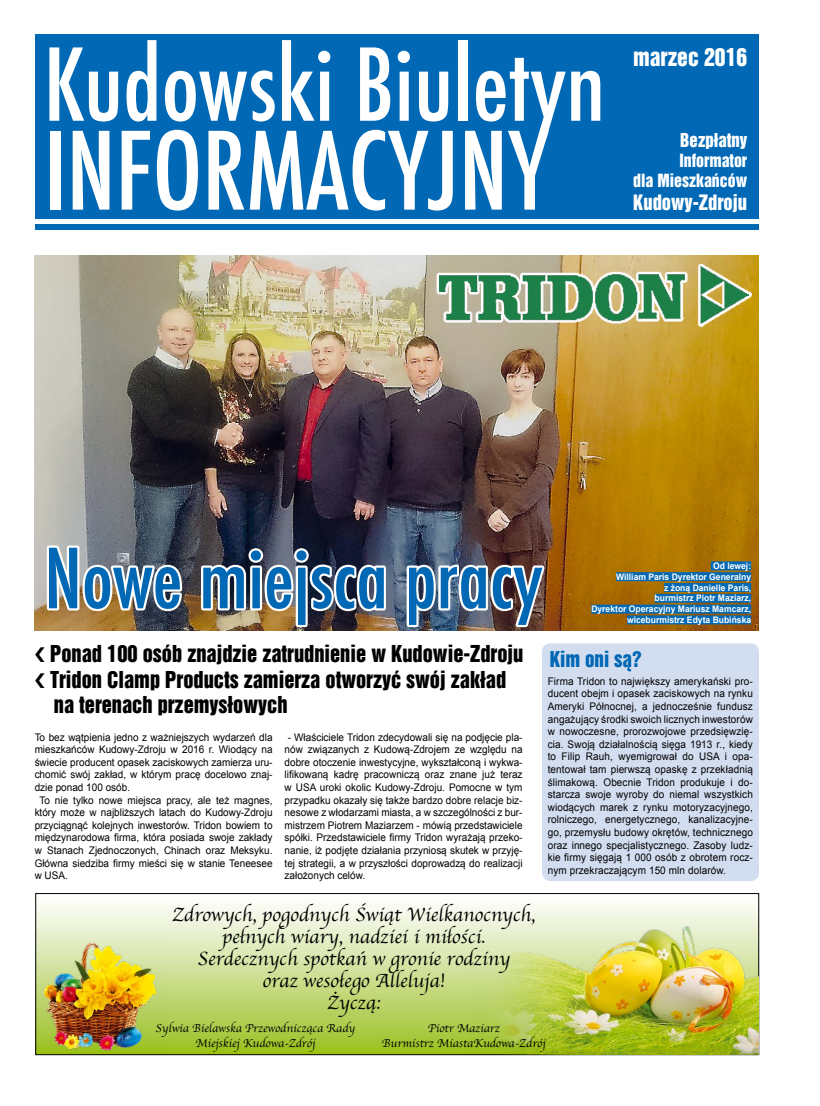
<style>
.page{position:relative;width:820px;height:1106px;background:#fff}
.page>*{position:absolute;margin:0;border:0;box-sizing:border-box;transform-origin:0 0}
.t1{font:500 condensed 104.5px "Futura";color:#fff}
.t2{font:500 condensed 97.2px "Futura";color:#fff}
.t3{font:500 condensed 80.3px "Futura";color:#0068b5}
.t4{font:22.6px "Switzerland Inserat";color:#fff;scale:.95 1}
.t5{font:21.4px/25.7px "Switzerland Inserat";color:#000;scale:.95 1}
.t6{font:20px/22px "Apple Chancery";color:#000;text-align:center}
.t7{font:20px "Switzerland Inserat";color:#0068b5;scale:.95 1}
.t8{font:19.5px "Switzerland Inserat";color:#fff;scale:.95 1}
.t9{font:17.6px "Switzerland Inserat";color:#fff;scale:.95 1}
.t10{font:16.7px/20px "Switzerland Inserat";color:#fff;text-align:right;scale:.95 1}
.t11{font:12px/14.4px "Apple Chancery";color:#000;text-align:center}
.t12{font:10.5px/12.6px "Arial";color:#000;text-align:justify;scale:.95 1}
.t13{font:700 9px/10.8px "Arial";color:#fff;text-align:right;scale:.95 1}
</style>
<div class="page">
<div style="left:36px;top:893px;width:722px;height:161px;background:linear-gradient(to bottom,#fff,#9cc124)"></div>
<img style="left:35px;top:255px;width:723px;height:375px">
<div style="left:35px;top:34px;width:723px;height:184px;background:#0068b5"></div>
<div style="left:35px;top:224px;width:723px;height:6px;background:#0068b5"></div>
<img style="left:199px;top:544px;width:189px;height:85px">
<img style="left:404px;top:562px;width:144px;height:67px">
<div style="left:542px;top:643px;width:216px;height:238px;background:#d3ddf0;border-radius:9px"></div>
<img style="left:469px;top:909px;width:289px;height:145px">
<img style="left:35px;top:934px;width:130px;height:120px">
<svg style="left:436px;top:264px;width:315px;height:63px;background:#c6b072"></svg>
<img style="left:440px;top:266px;width:308px;height:58px">
<div style="left:710px;top:561px;width:40px;height:9px;background:#0068b5"></div>
<div style="left:616px;top:572px;width:134px;height:9px;background:#0068b5"></div>
<div style="left:664px;top:583px;width:86px;height:9px;background:#0068b5"></div>
<div style="left:654px;top:594px;width:96px;height:9px;background:#0068b5"></div>
<div style="left:591px;top:604px;width:159px;height:9px;background:#0068b5"></div>
<div style="left:626px;top:615px;width:124px;height:9px;background:#0068b5"></div>
<svg style="left:35px;top:438px;width:149px;height:193px;background:#8c8b88"></svg>
<h2 class="t2" style="left:44px;top:23px;width:563px">Kudowski Biuletyn</h2>
<h1 class="t1" style="left:44px;top:104px;width:506px">INFORMACYJNY</h1>
<h3 class="t4" style="left:633px;top:43px;width:121px">marzec 2016</h3>
<h3 class="t9" style="left:680px;top:129px;width:72px">Bezpłatny</h3>
<h3 class="t10" style="left:633px;top:150px;width:121px">Informator<br>dla Mieszkańców</h3>
<h3 class="t8" style="left:633px;top:190px;width:121px">Kudowy-Zdroju</h3>
<h3 class="t3" style="left:44px;top:527px;width:499px">Nowe miejsca pracy</h3>
<p class="t13" style="left:591px;top:560px;width:170px">Od lewej:<br>William Paris Dyrektor Generalny<br>z żoną Danielle Paris,<br>burmistrz Piotr Maziarz,<br>Dyrektor Operacyjny Mariusz Mamcarz, wiceburmistrz Edyta Bubińska</p>
<h3 class="t5" style="left:50px;top:640px;width:499px">Ponad 100 osób znajdzie zatrudnienie w Kudowie-Zdroju<br>Tridon Clamp Products zamierza otworzyć swój zakład na terenach przemysłowych</h3>
<p class="t12" style="left:35px;top:730px;width:252px">To bez wątpienia jedno z ważniejszych wydarzeń dla</p>
<p class="t12" style="left:35px;top:743px;width:252px">mieszkańców Kudowy-Zdroju w 2016 r. Wiodący na</p>
<p class="t12" style="left:35px;top:756px;width:252px">świecie producent opasek zaciskowych zamierza uru-</p>
<p class="t12" style="left:35px;top:768px;width:252px">chomić swój zakład, w którym pracę docelowo znaj-</p>
<p class="t12" style="left:35px;top:781px;width:102px">dzie ponad 100 osób.</p>
<p class="t12" style="left:39px;top:793px;width:247px">To nie tylko nowe miejsca pracy, ale też magnes,</p>
<p class="t12" style="left:35px;top:806px;width:252px">który może w najbliższych latach do Kudowy-Zdroju</p>
<p class="t12" style="left:35px;top:819px;width:252px">przyciągnąć kolejnych inwestorów. Tridon bowiem to</p>
<p class="t12" style="left:35px;top:831px;width:252px">międzynarodowa firma, która posiada swoje zakłady</p>
<p class="t12" style="left:35px;top:844px;width:252px">w Stanach Zjednoczonych, Chinach oraz Meksyku.</p>
<p class="t12" style="left:35px;top:856px;width:252px">Główna siedziba firmy mieści się w stanie Teneesee</p>
<p class="t12" style="left:35px;top:869px;width:37px">w USA.</p>
<p class="t12" style="left:284px;top:730px;width:252px">- Właściciele Tridon zdecydowali się na podjęcie pla&shy;nów związanych z Kudową-Zdrojem ze względu na dobre otoczenie inwestycyjne, wykształconą i wykwa&shy;lifikowaną kadrę pracowniczą oraz znane już teraz w USA uroki okolic Kudowy-Zdroju. Pomocne w tym przypadku okazały się także bardzo dobre relacje biz&shy;nesowe z włodarzami miasta, a w szczególności z bur&shy;mistrzem Piotrem Maziarzem - mówią przedstawiciele spółki. Przedstawiciele firmy Tridon wyrażają przeko&shy;nanie, iż podjęte działania przyniosą skutek w przyję&shy;tej strategii, a w przyszłości doprowadzą do realizacji założonych celów.</p>
<h3 class="t6" style="left:172px;top:903px;width:364px">Zdrowych, pogodnych Świąt Wielkanocnych, pełnych wiary, nadziei i miłości.<br>Serdecznych spotkań w gronie rodziny<br>oraz wesołego Alleluja!<br>Życzą:</h3>
<h3 class="t7" style="left:549px;top:646px;width:98px">Kim oni są?</h3>
<p class="t12" style="left:547px;top:675px;width:217px">Firma Tridon to największy amerykański pro&shy;ducent obejm i opasek zaciskowych na rynku Ameryki Północnej, a jednocześnie fundusz angażujący środki swoich licznych inwestorów w nowoczesne, prorozwojowe przedsięwzię&shy;cia. Swoją działalnością sięga 1913 r., kiedy to Filip Rauh, wyemigrował do USA i opa&shy;tentował tam pierwszą opaskę z przekładnią ślimakową. Obecnie Tridon produkuje i do&shy;starcza swoje wyroby do niemal wszystkich wiodących marek z rynku motoryzacyjnego, rolniczego, energetycznego, kanalizacyjne&shy;go, przemysłu budowy okrętów, technicznego oraz innego specjalistycznego. Zasoby ludz&shy;kie firmy sięgają 1 000 osób z obrotem rocz&shy;nym przekraczającym 150 mln dolarów.</p>
<p class="t11" style="left:156px;top:1021px;width:201px">Sylwia Bielawska Przewodnicząca Rady<br>Miejskiej Kudowa-Zdrój</p>
<p class="t11" style="left:382px;top:1021px;width:165px">Piotr Maziarz<br>Burmistrz MiastaKudowa-Zdrój</p>
</div>
